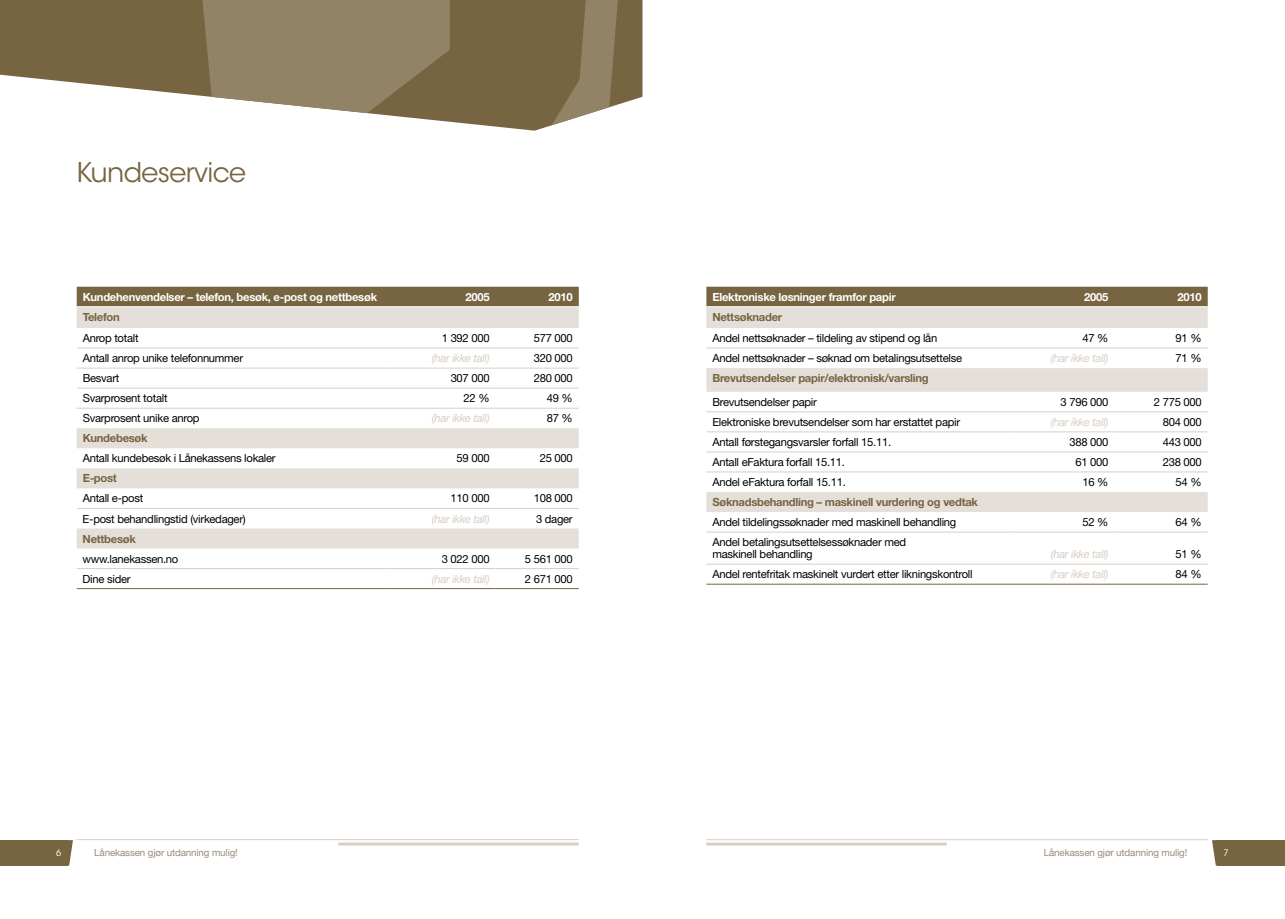
<style>
.page{position:relative;width:1285px;height:919px;background:#fff}
.page>*{position:absolute;margin:0;border:0;box-sizing:border-box;transform-origin:0 0}
.t1{font:27px "ITC Avant Garde Std";letter-spacing:-.025em;color:#776441}
.t2{font:11.25px/12px "Helvetica Neue LT Std";letter-spacing:-.025em;color:#000}
.t3{font:700 11.25px "Helvetica Neue LT Std";letter-spacing:-.025em;color:#776441}
.t4{font:italic 11.25px "Helvetica Neue LT Std";letter-spacing:-.025em;color:#d8cfc6}
.t5{font:700 11.25px "Helvetica Neue LT Std";letter-spacing:-.025em;color:#fff}
.t6{font:9.75px "Helvetica Neue";letter-spacing:-.01em;color:#9a8b7d}
.t7{font:9px "ITC Avant Garde Std";color:#fff}
</style>
<div class="page">
<hr style="left:706px;top:839px;width:502px;height:1px;background:#d8cfc6">
<hr style="left:706px;top:842px;width:240px;height:3px;background:#d8cfc6">
<hr style="left:77px;top:839px;width:502px;height:1px;background:#d8cfc6">
<hr style="left:338px;top:842px;width:240px;height:3px;background:#d8cfc6">
<div style="left:0;top:840px;width:68px;height:25px;background:#776441"></div>
<svg style="left:68px;top:840px;width:5px;height:25px"></svg>
<div style="left:1216px;top:840px;width:68px;height:25px;background:#776441"></div>
<svg style="left:1212px;top:840px;width:5px;height:25px"></svg>
<div style="left:77px;top:287px;width:501px;height:19px;background:#776441"></div>
<svg style="left:77px;top:307px;width:501px;height:241px"></svg>
<hr style="left:77px;top:348px;width:312px;height:1px;background:#d8cfc6">
<hr style="left:389px;top:348px;width:106px;height:1px;background:#d8cfc6">
<hr style="left:495px;top:348px;width:83px;height:1px;background:#d8cfc6">
<hr style="left:77px;top:368px;width:312px;height:1px;background:#d8cfc6">
<hr style="left:389px;top:368px;width:106px;height:1px;background:#d8cfc6">
<hr style="left:495px;top:368px;width:83px;height:1px;background:#d8cfc6">
<hr style="left:77px;top:388px;width:312px;height:1px;background:#d8cfc6">
<hr style="left:389px;top:388px;width:106px;height:1px;background:#d8cfc6">
<hr style="left:495px;top:388px;width:83px;height:1px;background:#d8cfc6">
<hr style="left:77px;top:508px;width:312px;height:1px;background:#d8cfc6">
<hr style="left:389px;top:508px;width:106px;height:1px;background:#d8cfc6">
<hr style="left:495px;top:508px;width:83px;height:1px;background:#d8cfc6">
<hr style="left:77px;top:568px;width:312px;height:1px;background:#d8cfc6">
<hr style="left:389px;top:568px;width:106px;height:1px;background:#d8cfc6">
<hr style="left:495px;top:568px;width:83px;height:1px;background:#d8cfc6">
<hr style="left:77px;top:408px;width:312px;height:1px;background:#d8cfc6">
<hr style="left:389px;top:408px;width:106px;height:1px;background:#d8cfc6">
<hr style="left:495px;top:408px;width:83px;height:1px;background:#d8cfc6">
<hr style="left:77px;top:588px;width:312px;height:1px;background:#776441">
<hr style="left:389px;top:588px;width:106px;height:1px;background:#776441">
<hr style="left:495px;top:588px;width:83px;height:1px;background:#776441">
<div style="left:706px;top:287px;width:501px;height:19px;background:#776441"></div>
<svg style="left:706px;top:307px;width:501px;height:205px"></svg>
<hr style="left:706px;top:348px;width:301px;height:1px;background:#d8cfc6">
<hr style="left:1007px;top:348px;width:107px;height:1px;background:#d8cfc6">
<hr style="left:1114px;top:348px;width:93px;height:1px;background:#d8cfc6">
<hr style="left:706px;top:411px;width:301px;height:1px;background:#d8cfc6">
<hr style="left:1007px;top:411px;width:107px;height:1px;background:#d8cfc6">
<hr style="left:1114px;top:411px;width:93px;height:1px;background:#d8cfc6">
<hr style="left:706px;top:431px;width:301px;height:1px;background:#d8cfc6">
<hr style="left:1007px;top:431px;width:107px;height:1px;background:#d8cfc6">
<hr style="left:1114px;top:431px;width:93px;height:1px;background:#d8cfc6">
<hr style="left:706px;top:471px;width:301px;height:1px;background:#d8cfc6">
<hr style="left:1007px;top:471px;width:107px;height:1px;background:#d8cfc6">
<hr style="left:1114px;top:471px;width:93px;height:1px;background:#d8cfc6">
<hr style="left:706px;top:532px;width:301px;height:1px;background:#d8cfc6">
<hr style="left:1007px;top:532px;width:107px;height:1px;background:#d8cfc6">
<hr style="left:1114px;top:532px;width:93px;height:1px;background:#d8cfc6">
<hr style="left:706px;top:564px;width:301px;height:1px;background:#d8cfc6">
<hr style="left:1007px;top:564px;width:107px;height:1px;background:#d8cfc6">
<hr style="left:1114px;top:564px;width:93px;height:1px;background:#d8cfc6">
<hr style="left:706px;top:451px;width:301px;height:1px;background:#d8cfc6">
<hr style="left:1007px;top:451px;width:107px;height:1px;background:#d8cfc6">
<hr style="left:1114px;top:451px;width:93px;height:1px;background:#d8cfc6">
<hr style="left:706px;top:583px;width:301px;height:1px;background:#776441">
<hr style="left:1007px;top:583px;width:107px;height:1px;background:#776441">
<hr style="left:1114px;top:583px;width:93px;height:1px;background:#776441">
<svg style="left:0;top:0;width:642px;height:131px;fill:#776441"></svg>
<svg style="left:202px;top:0;width:415px;height:125px;background:#918266"></svg>
<h1 class="t1" style="left:77px;top:155px;width:171px">Kundeservice</h1>
<p class="t5" style="left:83px;top:290px;width:296px">Kundehenvendelser – telefon, besøk, e-post og nettbesøk</p>
<p class="t5" style="left:465px;top:290px;width:26px">2005</p>
<p class="t5" style="left:548px;top:290px;width:26px">2010</p>
<p class="t3" style="left:83px;top:310px;width:39px">Telefon</p>
<p class="t2" style="left:83px;top:332px;width:57px">Anrop totalt</p>
<p class="t2" style="left:442px;top:332px;width:49px">1 392 000</p>
<p class="t2" style="left:533px;top:332px;width:40px">577 000</p>
<p class="t2" style="left:83px;top:352px;width:162px">Antall anrop unike telefonnummer</p>
<p class="t4" style="left:432px;top:351px;width:59px">(har ikke tall)</p>
<p class="t2" style="left:533px;top:352px;width:40px">320 000</p>
<p class="t2" style="left:83px;top:372px;width:38px">Besvart</p>
<p class="t2" style="left:450px;top:372px;width:40px">307 000</p>
<p class="t2" style="left:533px;top:372px;width:40px">280 000</p>
<p class="t2" style="left:83px;top:392px;width:86px">Svarprosent totalt</p>
<p class="t2" style="left:463px;top:392px;width:28px">22 %</p>
<p class="t2" style="left:546px;top:392px;width:28px">49 %</p>
<p class="t2" style="left:83px;top:412px;width:118px">Svarprosent unike anrop</p>
<p class="t4" style="left:432px;top:411px;width:59px">(har ikke tall)</p>
<p class="t2" style="left:546px;top:412px;width:28px">87 %</p>
<p class="t3" style="left:83px;top:431px;width:66px">Kundebesøk</p>
<p class="t2" style="left:83px;top:452px;width:194px">Antall kundebesøk i Lånekassens lokaler</p>
<p class="t2" style="left:456px;top:452px;width:34px">59 000</p>
<p class="t2" style="left:539px;top:452px;width:34px">25 000</p>
<p class="t3" style="left:83px;top:471px;width:36px">E-post</p>
<p class="t2" style="left:83px;top:492px;width:62px">Antall e-post</p>
<p class="t2" style="left:450px;top:492px;width:40px">110 000</p>
<p class="t2" style="left:533px;top:492px;width:40px">108 000</p>
<p class="t2" style="left:83px;top:512px;width:165px">E-post behandlingstid (virkedager)</p>
<p class="t4" style="left:432px;top:511px;width:59px">(har ikke tall)</p>
<p class="t2" style="left:536px;top:512px;width:38px">3 dager</p>
<p class="t3" style="left:83px;top:531px;width:55px">Nettbesøk</p>
<p class="t2" style="left:83px;top:552px;width:97px">www.lanekassen.no</p>
<p class="t2" style="left:441px;top:552px;width:49px">3 022 000</p>
<p class="t2" style="left:525px;top:552px;width:49px">5 561 000</p>
<p class="t2" style="left:83px;top:572px;width:49px">Dine sider</p>
<p class="t4" style="left:432px;top:572px;width:59px">(har ikke tall)</p>
<p class="t2" style="left:525px;top:572px;width:49px">2 671 000</p>
<p class="t5" style="left:712px;top:290px;width:185px">Elektroniske løsninger framfor papir</p>
<p class="t5" style="left:1084px;top:290px;width:26px">2005</p>
<p class="t5" style="left:1177px;top:290px;width:26px">2010</p>
<p class="t3" style="left:712px;top:310px;width:71px">Nettsøknader</p>
<p class="t2" style="left:712px;top:332px;width:226px">Andel nettsøknader – tildeling av stipend og lån</p>
<p class="t2" style="left:1082px;top:332px;width:28px">47 %</p>
<p class="t2" style="left:1175px;top:332px;width:28px">91 %</p>
<p class="t2" style="left:712px;top:352px;width:251px">Andel nettsøknader – søknad om betalingsutsettelse</p>
<p class="t4" style="left:1050px;top:351px;width:59px">(har ikke tall)</p>
<p class="t2" style="left:1175px;top:352px;width:28px">71 %</p>
<p class="t3" style="left:712px;top:371px;width:218px">Brevutsendelser papir/elektronisk/varsling</p>
<p class="t2" style="left:712px;top:395px;width:106px">Brevutsendelser papir</p>
<p class="t2" style="left:1060px;top:395px;width:49px">3 796 000</p>
<p class="t2" style="left:1153px;top:395px;width:49px">2 775 000</p>
<p class="t2" style="left:712px;top:415px;width:249px">Elektroniske brevutsendelser som har erstattet papir</p>
<p class="t4" style="left:1050px;top:415px;width:59px">(har ikke tall)</p>
<p class="t2" style="left:1162px;top:415px;width:40px">804 000</p>
<p class="t2" style="left:712px;top:436px;width:180px">Antall førstegangsvarsler forfall 15.11.</p>
<p class="t2" style="left:1069px;top:436px;width:40px">388 000</p>
<p class="t2" style="left:1162px;top:436px;width:40px">443 000</p>
<p class="t2" style="left:712px;top:456px;width:134px">Antall eFaktura forfall 15.11.</p>
<p class="t2" style="left:1075px;top:456px;width:34px">61 000</p>
<p class="t2" style="left:1162px;top:456px;width:40px">238 000</p>
<p class="t2" style="left:712px;top:476px;width:135px">Andel eFaktura forfall 15.11.</p>
<p class="t2" style="left:1082px;top:476px;width:28px">16 %</p>
<p class="t2" style="left:1175px;top:476px;width:28px">54 %</p>
<p class="t3" style="left:712px;top:495px;width:267px">Søknadsbehandling – maskinell vurdering og vedtak</p>
<p class="t2" style="left:712px;top:516px;width:245px">Andel tildelingssøknader med maskinell behandling</p>
<p class="t2" style="left:1082px;top:516px;width:28px">52 %</p>
<p class="t2" style="left:1175px;top:516px;width:28px">64 %</p>
<p class="t2" style="left:712px;top:536px;width:195px">Andel betalingsutsettelsessøknader med maskinell behandling</p>
<p class="t4" style="left:1050px;top:547px;width:59px">(har ikke tall)</p>
<p class="t2" style="left:1175px;top:548px;width:28px">51 %</p>
<p class="t2" style="left:712px;top:568px;width:262px">Andel rentefritak maskinelt vurdert etter likningskontroll</p>
<p class="t4" style="left:1050px;top:567px;width:59px">(har ikke tall)</p>
<p class="t2" style="left:1175px;top:568px;width:28px">84 %</p>
<p class="t6" style="left:94px;top:846px;width:145px">Lånekassen gjør utdanning mulig!</p>
<p class="t6" style="left:1043px;top:846px;width:145px">Lånekassen gjør utdanning mulig!</p>
<p class="t7" style="left:56px;top:847px;width:7px">6</p>
<p class="t7" style="left:1223px;top:847px;width:7px">7</p>
</div>
